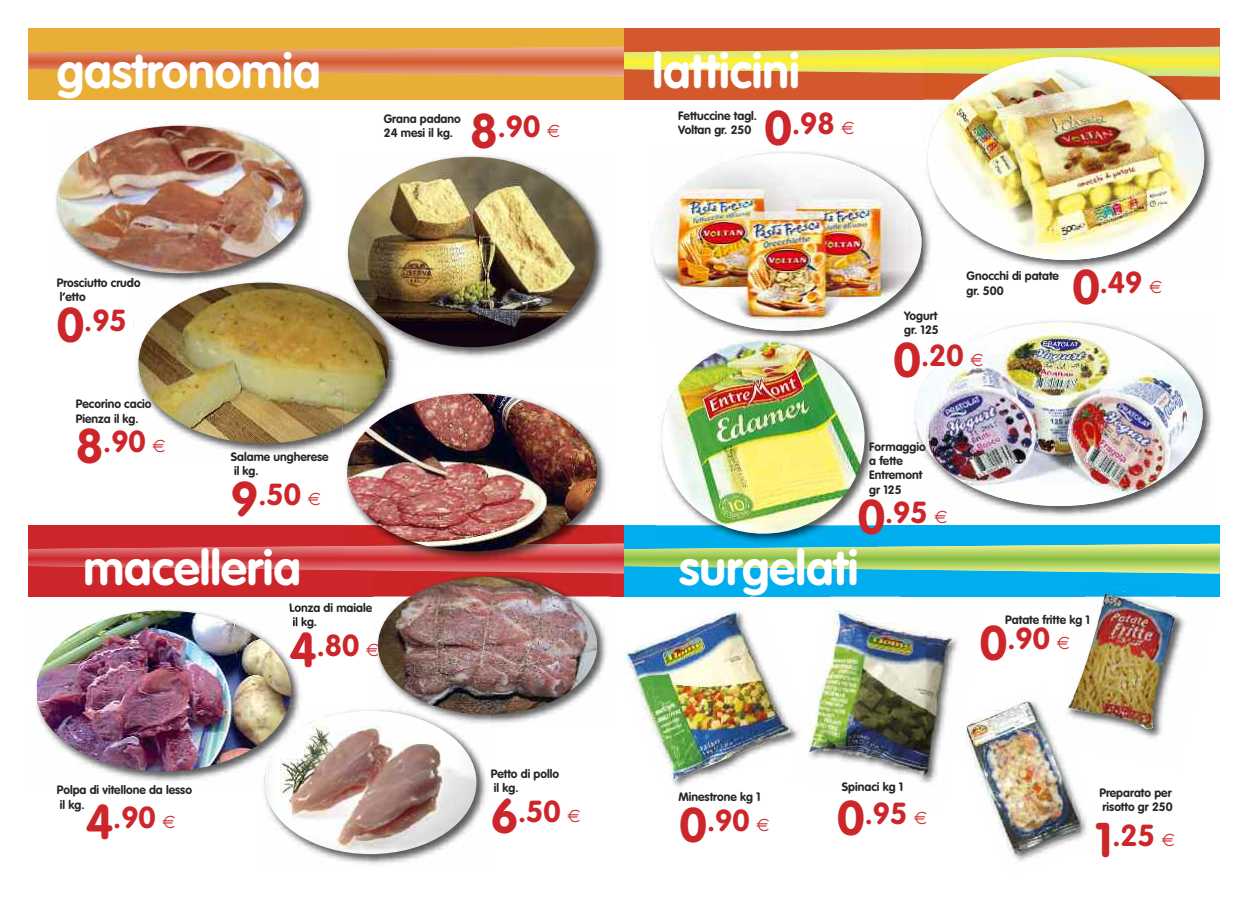
<style>
.page{position:relative;width:1248px;height:899px;background:#fff}
.page>*{position:absolute;margin:0;border:0;box-sizing:border-box;transform-origin:0 0}
.t1{font:700 48px "VAG Rounded";color:#fff}
.t2{font:700 30px "VAG Rounded";color:#cc262b}
.t3{font:700 12px/14.4px "VAG Rounded";color:#272627}
.s1{font-size:48px}
</style>
<div class="page">
<div style="left:28px;top:525px;width:596px;height:71px;background:#cc262b"></div>
<div style="left:28px;top:28px;width:596px;height:71px;background:#e9ae35"></div>
<img style="left:56px;top:124px;width:257px;height:162px">
<img style="left:57px;top:126px;width:246px;height:147px;border-radius:50%">
<img style="left:347px;top:155px;width:258px;height:203px">
<img style="left:348px;top:157px;width:247px;height:190px;border-radius:50%">
<img style="left:134px;top:278px;width:264px;height:176px">
<img style="left:343px;top:278px;width:59px;height:82px">
<img style="left:352px;top:278px;width:50px;height:53px">
<img style="left:138px;top:282px;width:250px;height:161px;border-radius:50%">
<img style="left:342px;top:389px;width:265px;height:154px">
<img style="left:342px;top:389px;width:40px;height:36px">
<img style="left:347px;top:393px;width:250px;height:158px;border-radius:50%">
<img style="left:373px;top:573px;width:237px;height:150px">
<img style="left:378px;top:576px;width:219px;height:138px;border-radius:50%">
<img style="left:264px;top:706px;width:225px;height:159px">
<img style="left:435px;top:706px;width:54px;height:8px">
<img style="left:264px;top:710px;width:212px;height:144px;border-radius:50%">
<img style="left:36px;top:606px;width:268px;height:175px">
<img style="left:264px;top:726px;width:40px;height:58px">
<img style="left:290px;top:606px;width:14px;height:6px">
<svg style="left:293px;top:617px;width:11px;height:11px"></svg>
<img style="left:290px;top:632px;width:14px;height:28px">
<img style="left:37px;top:610px;width:254px;height:161px;border-radius:50%">
<div style="left:624px;top:28px;width:595px;height:71px;background:#d3592c"></div>
<svg style="left:28px;top:47px;width:1191px;height:30px"></svg>
<img style="left:915px;top:321px;width:297px;height:196px">
<img style="left:915px;top:322px;width:287px;height:184px;border-radius:50%">
<img style="left:923px;top:76px;width:293px;height:194px">
<img style="left:923px;top:53px;width:293px;height:23px">
<img style="left:928px;top:57px;width:275px;height:203px;border-radius:50%">
<img style="left:652px;top:151px;width:282px;height:193px">
<img style="left:923px;top:149px;width:11px;height:124px">
<img style="left:928px;top:149px;width:6px;height:39px">
<img style="left:652px;top:154px;width:269px;height:176px;border-radius:50%">
<div style="left:624px;top:525px;width:595px;height:71px;background:#00aded"></div>
<svg style="left:28px;top:543px;width:1191px;height:30px"></svg>
<img style="left:657px;top:337px;width:220px;height:210px">
<img style="left:662px;top:341px;width:202px;height:192px;border-radius:50%">
<img style="left:1057px;top:596px;width:156px;height:143px">
<img style="left:1067px;top:590px;width:108px;height:139px">
<img style="left:804px;top:596px;width:178px;height:187px">
<img style="left:804px;top:607px;width:159px;height:171px">
<img style="left:955px;top:686px;width:147px;height:176px">
<img style="left:950px;top:719px;width:8px;height:18px">
<img style="left:958px;top:693px;width:129px;height:167px">
<img style="left:612px;top:596px;width:192px;height:192px">
<img style="left:798px;top:719px;width:8px;height:25px">
<img style="left:802px;top:725px;width:10px;height:18px">
<img style="left:619px;top:603px;width:177px;height:178px">
<svg style="left:134px;top:318px;width:12px;height:13px"></svg>
<svg style="left:153px;top:440px;width:12px;height:12px"></svg>
<svg style="left:373px;top:643px;width:5px;height:12px"></svg>
<svg style="left:970px;top:354px;width:12px;height:12px"></svg>
<svg style="left:934px;top:511px;width:12px;height:6px"></svg>
<svg style="left:1057px;top:637px;width:12px;height:12px"></svg>
<h1 class="t1" style="left:57px;top:51px;width:265px">gastronomia</h1>
<p class="t3" style="left:384px;top:112px;width:78px">Grana padano<br>24 mesi il kg.</p>
<h2 class="t2" style="left:470px;top:114px;width:72px"><span class="s1">8</span>.90</h2>
<p class="t3" style="left:57px;top:276px;width:85px">Prosciutto crudo l’etto</p>
<h2 class="t2" style="left:57px;top:307px;width:72px"><span class="s1">0</span>.95</h2>
<p class="t3" style="left:76px;top:398px;width:77px">Pecorino cacio<br>Pienza il kg.</p>
<h2 class="t2" style="left:76px;top:429px;width:72px"><span class="s1">8</span>.90</h2>
<p class="t3" style="left:231px;top:450px;width:99px">Salame ungherese il kg.</p>
<h2 class="t2" style="left:231px;top:481px;width:72px"><span class="s1">9</span>.50</h2>
<h1 class="t1" style="left:83px;top:548px;width:219px">macelleria</h1>
<p class="t3" style="left:57px;top:783px;width:137px">Polpa di vitellone da lesso il kg.</p>
<h2 class="t2" style="left:86px;top:805px;width:72px"><span class="s1">4</span>.90</h2>
<p class="t3" style="left:289px;top:601px;width:84px">Lonza di maiale il kg.</p>
<h2 class="t2" style="left:289px;top:632px;width:72px"><span class="s1">4</span>.80</h2>
<p class="t3" style="left:490px;top:767px;width:70px">Petto di pollo il kg.</p>
<h2 class="t2" style="left:490px;top:798px;width:72px"><span class="s1">6</span>.50</h2>
<h1 class="t1" style="left:652px;top:51px;width:149px">latticini</h1>
<p class="t3" style="left:678px;top:109px;width:80px">Fettuccine tagl.<br>Voltan gr. 250</p>
<h2 class="t2" style="left:764px;top:111px;width:72px"><span class="s1">0</span>.98</h2>
<p class="t3" style="left:966px;top:270px;width:94px">Gnocchi di patate gr. 500</p>
<h2 class="t2" style="left:1072px;top:269px;width:72px"><span class="s1">0</span>.49</h2>
<p class="t3" style="left:904px;top:309px;width:36px">Yogurt gr. 125</p>
<h2 class="t2" style="left:893px;top:343px;width:72px"><span class="s1">0</span>.20</h2>
<p class="t3" style="left:869px;top:440px;width:58px">Formaggio a fette<br>Entremont gr 125</p>
<h2 class="t2" style="left:857px;top:500px;width:72px"><span class="s1">0</span>.95</h2>
<h1 class="t1" style="left:679px;top:548px;width:181px">surgelati</h1>
<p class="t3" style="left:678px;top:790px;width:84px">Minestrone kg 1</p>
<h2 class="t2" style="left:679px;top:807px;width:72px"><span class="s1">0</span>.90</h2>
<p class="t3" style="left:841px;top:780px;width:63px">Spinaci kg 1</p>
<h2 class="t2" style="left:837px;top:801px;width:72px"><span class="s1">0</span>.95</h2>
<p class="t3" style="left:1005px;top:613px;width:86px">Patate fritte kg 1</p>
<h2 class="t2" style="left:979px;top:626px;width:72px"><span class="s1">0</span>.90</h2>
<p class="t3" style="left:1099px;top:786px;width:75px">Preparato per risotto gr 250</p>
<h2 class="t2" style="left:1094px;top:822px;width:62px"><span class="s1">1</span>.25</h2>
</div>
